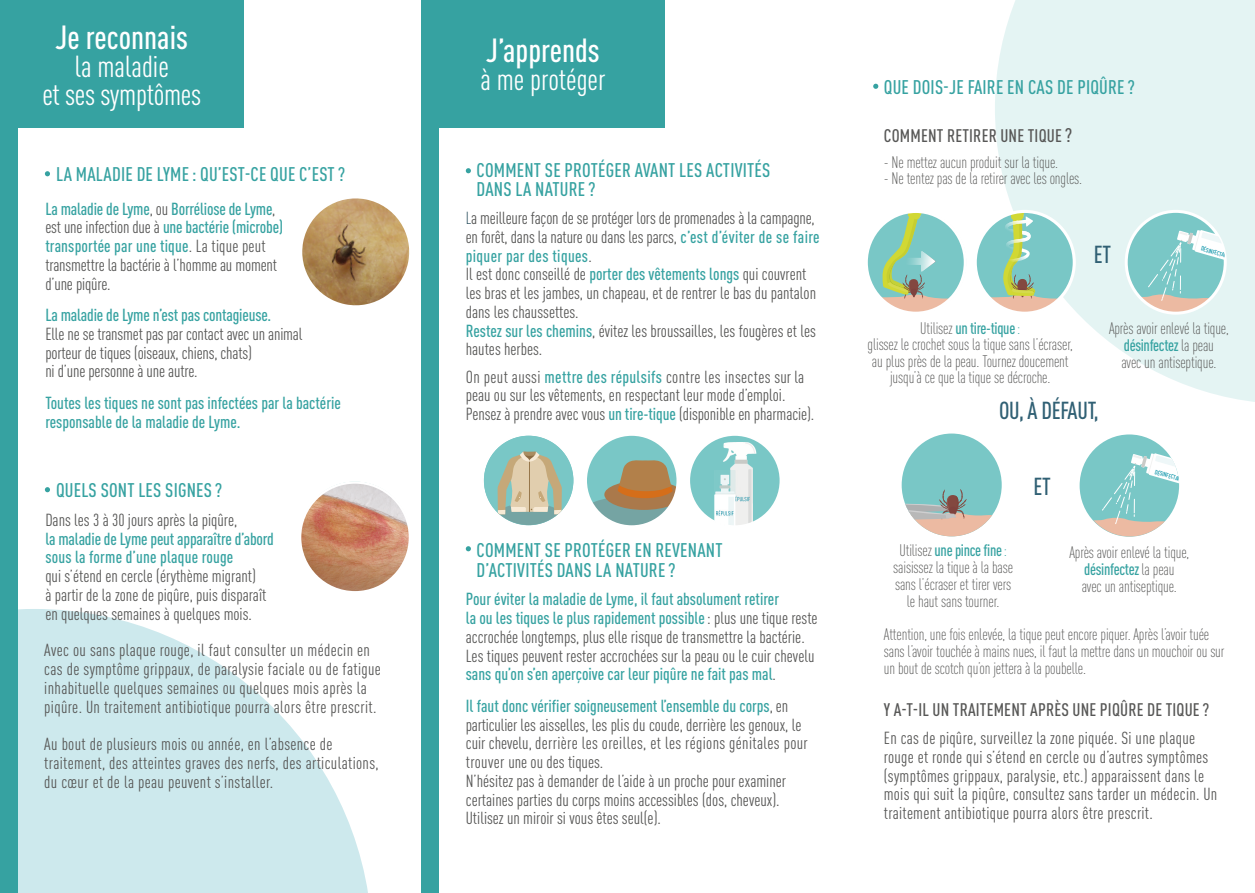
<style>
.page{position:relative;width:1255px;height:893px;background:#fff}
.page>*{position:absolute;margin:0;border:0;box-sizing:border-box;transform-origin:0 0}
.t1{font:500 condensed 33px "DINOT";color:#fff}
.t2{font:condensed 30px/28.5px "DINOT";letter-spacing:-.005em;color:#fff;text-align:center}
.t3{font:500 condensed 24.3px "DINOT";letter-spacing:-.01em;color:#306074}
.t4{font:500 condensed 19.5px "DINOT";letter-spacing:.01em;color:#36a2a1}
.t5{font:500 condensed 18px "DINOT";letter-spacing:.01em;color:#575756}
.t6{font:condensed 17.25px/18.8px "DINOT";color:#575756}
.t7{font:500 condensed 17.25px/18.8px "DINOT";color:#36a2a1}
.t8{font:condensed 17.25px/18.8px "DINOT";letter-spacing:.02em;color:#575756}
.t9{font:300 condensed 16.5px/17px "DINOT";letter-spacing:-.01em;color:#575756;text-align:center}
.t10{font:500 condensed 16.5px "DINOT";letter-spacing:-.02em;color:#36a2a1}
.t11{font:500 condensed 6.3px "DINOT";color:#0090a6}
.s1{font-weight:500;color:#36a2a1}
.s2{font-weight:300;color:#143d4d}
.s3{font-weight:400;color:#575756}
.s4{font-size:19.5px}
.s5{font-weight:300;color:#575756}
.s6{font-weight:300}
</style>
<div class="page">
<svg style="left:995px;top:0;width:259px;height:402px;fill:#e4f4f3"></svg>
<svg style="left:17px;top:609px;width:351px;height:284px;fill:#cde9ed"></svg>
<div style="left:0;top:0;width:243px;height:128px;background:#36a2a1"></div>
<div style="left:421px;top:0;width:243px;height:128px;background:#36a2a1"></div>
<img style="left:302px;top:484px;width:106px;height:106px">
<div style="left:299px;top:481px;width:112px;height:112px;border:2px solid #fff;border-radius:50%"></div>
<div style="left:421px;top:122px;width:17px;height:771px;background:#36a2a1"></div>
<div style="left:0;top:122px;width:17px;height:771px;background:#36a2a1"></div>
<svg style="left:45px;top:171px;width:5px;height:5px"></svg>
<svg style="left:45px;top:487px;width:5px;height:5px"></svg>
<svg style="left:466px;top:546px;width:5px;height:5px"></svg>
<svg style="left:466px;top:168px;width:5px;height:5px"></svg>
<svg style="left:302px;top:198px;width:108px;height:108px"></svg>
<svg style="left:873px;top:84px;width:5px;height:5px"></svg>
<svg style="left:1125px;top:211px;width:100px;height:102px"></svg>
<svg style="left:1126px;top:224px;width:99px;height:89px"></svg>
<svg style="left:867px;top:213px;width:97px;height:99px"></svg>
<img style="left:904px;top:251px;width:31px;height:20px">
<svg style="left:976px;top:211px;width:98px;height:102px"></svg>
<img style="left:1004px;top:221px;width:28px;height:12px">
<div style="left:689px;top:435px;width:91px;height:91px;background:#79c7c6;border-radius:50%"></div>
<img style="left:701px;top:438px;width:63px;height:86px">
<div style="left:688px;top:434px;width:93px;height:93px;border:2px solid #fff;border-radius:50%"></div>
<div style="left:482px;top:434px;width:93px;height:93px;border:2px solid #fff;border-radius:50%"></div>
<div style="left:586px;top:435px;width:91px;height:91px;background:#79c7c6;border-radius:50%"></div>
<svg style="left:588px;top:459px;width:87px;height:65px"></svg>
<div style="left:585px;top:434px;width:93px;height:93px;border:2px solid #fff;border-radius:50%"></div>
<div style="left:484px;top:436px;width:89px;height:89px;background:#79c7c6;border-radius:50%"></div>
<svg style="left:497px;top:451px;width:65px;height:74px"></svg>
<div style="left:1079px;top:434px;width:99px;height:103px;background:#79c7c6;border-radius:50%"></div>
<svg style="left:1080px;top:448px;width:98px;height:88px"></svg>
<div style="left:901px;top:434px;width:100px;height:102px;background:#79c7c6;border-radius:50%"></div>
<svg style="left:901px;top:489px;width:100px;height:47px"></svg>
<p class="t1" style="left:56px;top:17px;width:134px">Je reconnais</p>
<p class="t2" style="left:42px;top:50px;width:160px">la maladie<br>et ses symptômes</p>
<p class="t4" style="left:56px;top:162px;width:290px">LA MALADIE DE LYME: QU’EST-CE QUE C’EST ?</p>
<p class="t6" style="left:45px;top:198px;width:239px"><span class="s1">La maladie de Lyme</span>, ou <span class="s1">Borréliose de Lyme</span>, est une infection due à <span class="s1">une bactérie (microbe) transportée par une tique</span>. La tique peut transmettre la bactérie à l’homme au moment d’une piqûre.</p>
<p class="t6" style="left:45px;top:305px;width:259px"><span class="s1">La maladie de Lyme n’est pas contagieuse.<br></span>Elle ne se transmet pas par contact avec un animal porteur de tiques (oiseaux, chiens, chats)<br>ni d’une personne à une autre.</p>
<p class="t7" style="left:45px;top:393px;width:297px">Toutes les tiques ne sont pas infectées par la bactérie responsable de la maladie de Lyme.</p>
<p class="t4" style="left:56px;top:478px;width:168px">QUELS SONT LES SIGNES ?</p>
<p class="t6" style="left:45px;top:509px;width:230px">Dans les 3 à 30 jours après la piqûre,<br><span class="s1">la maladie de Lyme peut apparaître d’abord sous la forme d’une plaque rouge<br></span>qui s’étend en cercle (érythème migrant)<br>à partir de la zone de piqûre, puis disparaît en quelques semaines à quelques mois.</p>
<p class="t8" style="left:44px;top:640px;width:338px">Avec ou sans plaque rouge, il faut consulter un médecin en cas de symptôme grippaux, de paralysie faciale ou de fatigue inhabituelle quelques semaines ou quelques mois après la piqûre. Un traitement antibiotique pourra alors être prescrit.</p>
<p class="t8" style="left:44px;top:734px;width:336px">Au bout de plusieurs mois ou année, en l’absence de traitement, des atteintes graves des nerfs, des articulations, du cœur et de la peau peuvent s’installer.</p>
<p class="t1" style="left:486px;top:31px;width:115px">J’apprends</p>
<p class="t2" style="left:480px;top:64px;width:126px">à me protéger</p>
<p class="t4" style="left:476px;top:158px;width:295px">COMMENT SE PROTÉGER AVANT LES ACTIVITÉS</p>
<p class="t4" style="left:476px;top:178px;width:120px">DANS LA NATURE ?</p>
<p class="t6" style="left:466px;top:208px;width:355px"><span class="s2">L</span>a meilleure façon de se protéger lors de promenades à la campagne, en forêt, dans la nature ou dans les parcs, <span class="s1">c’est d’éviter de se faire piquer par des tiques</span>.<br>Il est donc conseillé de <span class="s1">porter des vêtements longs</span> qui couvrent les bras et les jambes, un chapeau, et de rentrer le bas du pantalon dans les chaussettes.<br><span class="s1">Restez sur les chemins</span>, évitez les broussailles, les fougères et les hautes herbes.</p>
<p class="t6" style="left:466px;top:366px;width:350px">On peut aussi <span class="s1">mettre des répulsifs</span> contre les insectes sur la peau ou sur les vêtements, en respectant leur mode d’emploi.<br>Pensez à prendre avec vous <span class="s1">un tire-tique</span> (disponible en pharmacie).</p>
<p class="t4" style="left:476px;top:539px;width:247px">COMMENT SE PROTÉGER EN REVENANT</p>
<p class="t4" style="left:476px;top:558px;width:201px">D’ACTIVITÉS DANS LA NATURE ?</p>
<p class="t7" style="left:466px;top:590px;width:353px">Pour éviter la maladie de Lyme, il faut absolument retirer<br>la ou les tiques le plus rapidement possible<span class="s3">: plus une tique reste accrochée longtemps, plus elle risque de transmettre la bactérie.<br>Les tiques peuvent rester accrochées sur la peau ou le cuir chevelu </span>sans qu’on s’en aperçoive car leur piqûre ne fait pas mal<span class="s3">.</span></p>
<p class="t6" style="left:466px;top:695px;width:343px"><span class="s1">Il faut donc vérifier soigneusement l’ensemble du corps</span>, en particulier les aisselles, les plis du coude, derrière les genoux, le cuir chevelu, derrière les oreilles, et les régions génitales pour trouver une ou des tiques.<br>N’hésitez pas à demander de l’aide à un proche pour examiner certaines parties du corps moins accessibles (dos, cheveux).<br>Utilisez un miroir si vous êtes seul(e).</p>
<p class="t4" style="left:883px;top:75px;width:252px">QUE DOIS-JE FAIRE EN CAS DE PIQÛRE ?</p>
<p class="t5" style="left:883px;top:125px;width:190px">COMMENT RETIRER UNE TIQUE <span class="s4">?</span></p>
<p class="t9" style="left:883px;top:153px;width:176px">- Ne mettez aucun produit sur la tique.</p>
<p class="t9" style="left:883px;top:169px;width:200px">- Ne tentez pas de la retirer avec les ongles.</p>
<p class="t3" style="left:1093px;top:240px;width:19px">ET</p>
<p class="t11" style="left:1202px;top:245px;width:30px;rotate:16deg">DÉSINFECTANT</p>
<p class="t10" style="left:920px;top:318px;width:102px"><span class="s5">Utilisez</span> un tire-tique<span class="s6">:</span></p>
<p class="t9" style="left:867px;top:336px;width:207px;line-height:16.2px">glissez le crochet sous la tique sans l’écraser, au plus près de la peau. Tournez doucement jusqu’à ce que la tique se décroche.</p>
<p class="t9" style="left:1108px;top:319px;width:121px">Après avoir enlevé la tique, <span class="s1">désinfectez</span> la peau<br>avec un antiseptique.</p>
<p class="t3" style="left:999px;top:396px;width:101px">OU, À DÉFAUT,</p>
<p class="t3" style="left:1033px;top:472px;width:19px">ET</p>
<p class="t11" style="left:1156px;top:468px;width:30px;rotate:16deg">DÉSINFECTANT</p>
<p class="t10" style="left:899px;top:540px;width:109px"><span class="s5">Utilisez</span> une pince fine<span class="s6">:</span></p>
<p class="t9" style="left:893px;top:558px;width:121px">saisissez la tique à la base sans l’écraser et tirer vers le haut sans tourner.</p>
<p class="t9" style="left:1069px;top:543px;width:121px">Après avoir enlevé la tique, <span class="s1">désinfectez</span> la peau<br>avec un antiseptique.</p>
<p class="t9" style="left:883px;top:625px;width:342px;text-align:left">Attention, une fois enlevée, la tique peut encore piquer. Après l’avoir tuée sans l’avoir touchée à mains nues, il faut la mettre dans un mouchoir ou sur un bout de scotch qu’on jettera à la poubelle.</p>
<p class="t5" style="left:883px;top:699px;width:327px">Y A-T-IL UN TRAITEMENT APRÈS UNE PIQÛRE DE TIQUE ?</p>
<p class="t6" style="left:883px;top:728px;width:335px">En cas de piqûre, surveillez la zone piquée. Si une plaque rouge et ronde qui s’étend en cercle ou d’autres symptômes (symptômes grippaux, paralysie, etc.) apparaissent dans le mois qui suit la piqûre, consultez sans tarder un médecin. Un traitement antibiotique pourra alors être prescrit.</p>
</div>
